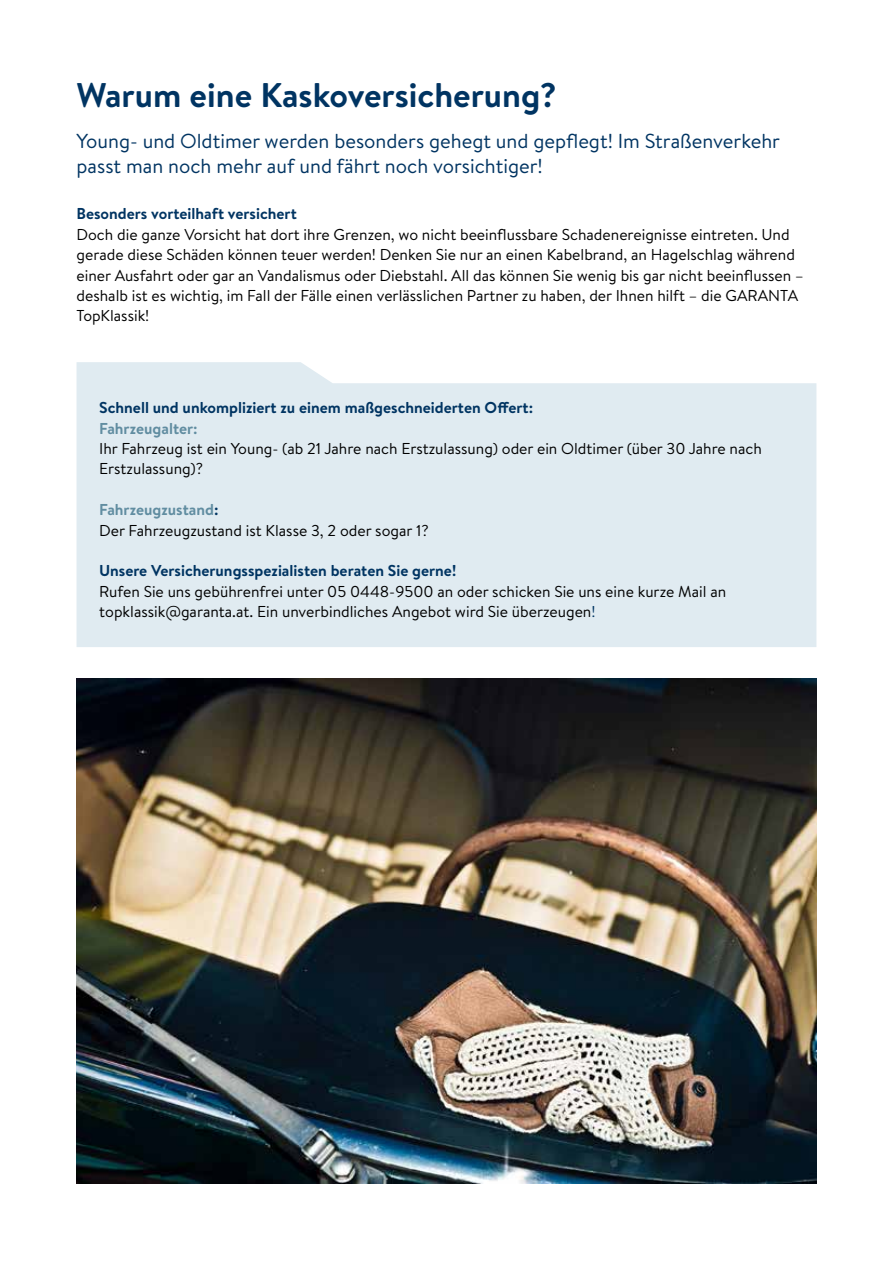
<style>
.page{position:relative;width:893px;height:1263px;background:#fff}
.page>*{position:absolute;margin:0;border:0;box-sizing:border-box;transform-origin:0 0}
._3_Headline_Innen{font:700 34.2px "Brandon Text";color:#003462}
._4_Einleitungstext{font:20.25px/25.5px "Brandon Text";color:#003462}
._6_Fließtext___Regul{font:15.75px/20.4px "Brandon Text";color:#000}
._5_Headline_Absatz{font:700 15.75px "Brandon Text";color:#003462}
._6_Fließtext___Regul-2{font:700 15.75px "Brandon Text";color:#003462}
._5_Headline_Absatz-2{font:700 15.75px "Brandon Text";color:#618da1}
.s1{color:#003462}
</style>
<div class="page">
<img style="left:77px;top:678px;width:739px;height:505px">
<div style="left:77px;top:362px;width:739px;height:285px;background:#e0ebf1"></div>
<p class="_3_Headline_Innen" style="left:77px;top:71px;width:482px">Warum eine Kaskoversicherung?</p>
<p class="_4_Einleitungstext" style="left:77px;top:127px;width:705px">Young- und Oldtimer werden besonders gehegt und gepflegt! Im Straßenverkehr passt man noch mehr auf und fährt noch vorsichtiger!</p>
<p class="_5_Headline_Absatz" style="left:77px;top:203px;width:222px">Besonders vorteilhaft versichert</p>
<p class="_6_Fließtext___Regul" style="left:77px;top:224px;width:728px">Doch die ganze Vorsicht hat dort ihre Grenzen, wo nicht beeinflussbare Schadenereignisse eintreten. Und gerade diese Schäden können teuer werden! Denken Sie nur an einen Kabelbrand, an Hagelschlag während einer Ausfahrt oder gar an Vandalismus oder Diebstahl. All das können Sie wenig bis gar nicht beeinflussen – deshalb ist es wichtig, im Fall der Fälle einen verlässlichen Partner zu haben, der Ihnen hilft – die GARANTA TopKlassik!</p>
<p class="_5_Headline_Absatz" style="left:99px;top:397px;width:435px">Schnell und unkompliziert zu einem maßgeschneiderten Offert:</p>
<p class="_5_Headline_Absatz-2" style="left:99px;top:417px;width:100px">Fahrzeugalter:</p>
<p class="_6_Fließtext___Regul" style="left:99px;top:438px;width:664px">Ihr Fahrzeug ist ein Young- (ab 21 Jahre nach Erstzulassung) oder ein Oldtimer (über 30 Jahre nach<br>Erstzulassung)?</p>
<p class="_5_Headline_Absatz-2" style="left:99px;top:499px;width:121px">Fahrzeugzustand<span class="s1">:</span></p>
<p class="_6_Fließtext___Regul" style="left:99px;top:519px;width:331px">Der Fahrzeugzustand ist Klasse 3, 2 oder sogar 1?</p>
<p class="_6_Fließtext___Regul-2" style="left:99px;top:560px;width:358px">Unsere Versicherungsspezialisten beraten Sie gerne!</p>
<p class="_6_Fließtext___Regul" style="left:99px;top:581px;width:628px">Rufen Sie uns gebührenfrei unter 05 0448-9500 an oder schicken Sie uns eine kurze Mail an topklassik@garanta.at. Ein unverbindliches Angebot wird Sie überzeugen<span class="s1">!</span></p>
</div>
